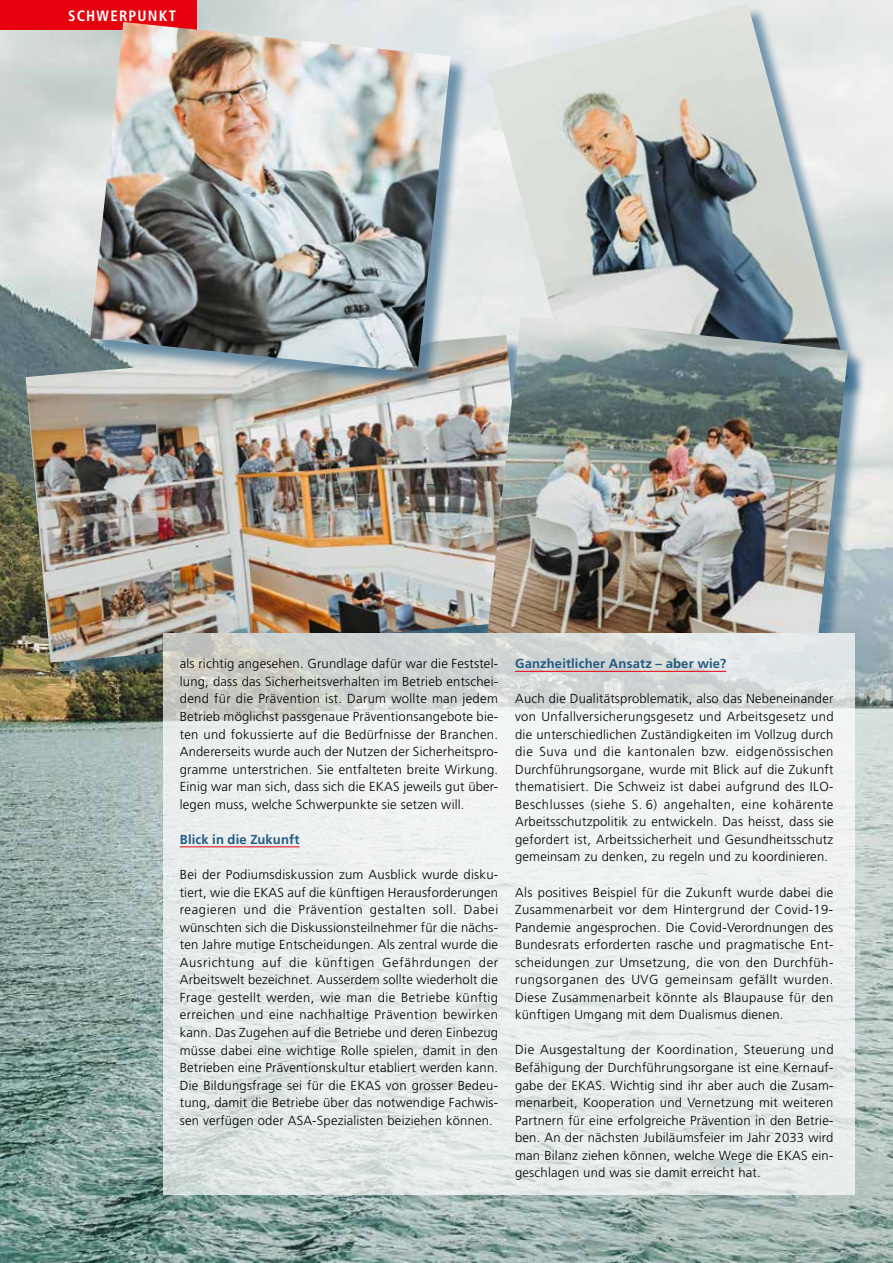
<style>
.page{position:relative;width:893px;height:1263px;background:#fff}
.page>*{position:absolute;margin:0;border:0;box-sizing:border-box;transform-origin:0 0}
.t1{font:700 condensed 15px "Frutiger LT Std";letter-spacing:.08em;color:#fff}
.t2{font:300 13.05px/17.5px "Frutiger LT Std";letter-spacing:.015em;color:#000;text-align:justify}
.t3{font:700 13.05px "Frutiger LT Std";letter-spacing:.01em;color:#235b83}
</style>
<div class="page">
<img style="left:0;top:0;width:893px;height:1263px">
<div style="left:0;top:0;width:196px;height:30px;background:#e7000e"></div>
<hr style="left:892px;top:0;width:1px;height:30px;background:#235b83">
<div style="left:490px;top:6px;width:376px;height:461px;background:#235b83;opacity:.6"></div>
<img style="left:488px;top:3px;width:360px;height:313px">
<img style="left:26px;top:335px;width:462px;height:327px">
<div style="left:93px;top:25px;width:376px;height:366px;background:#235b83;opacity:.6"></div>
<img style="left:90px;top:22px;width:361px;height:351px">
<div style="left:490px;top:319px;width:376px;height:366px;background:#235b83;opacity:.6"></div>
<img style="left:488px;top:316px;width:360px;height:317px">
<img style="left:163px;top:633px;width:692px;height:562px">
<hr style="left:180px;top:846px;width:120px;height:1px;background:#e7000e">
<hr style="left:515px;top:671px;width:211px;height:1px;background:#e7000e">
<p class="t1" style="left:68px;top:6px;width:109px">SCHWERPUNKT</p>
<p class="t2" style="left:180px;top:655px;width:320px">als richtig angesehen. Grundlage dafür war die Feststel&shy;lung, dass das Sicherheitsverhalten im Betrieb entschei&shy;dend für die Prävention ist. Darum wollte man jedem Betrieb möglichst passgenaue Präventionsangebote bie&shy;ten und fokussierte auf die Bedürfnisse der Branchen.<br>Andererseits wurde auch der Nutzen der Sicherheitspro&shy;gramme unterstrichen. Sie entfalteten breite Wirkung.<br>Einig war man sich, dass sich die EKAS jeweils gut über&shy;legen muss, welche Schwerpunkte sie setzen will.</p>
<p class="t3" style="left:180px;top:832px;width:121px">Blick in die Zukunft</p>
<p class="t2" style="left:180px;top:866px;width:320px">Bei der Podiumsdiskussion zum Ausblick wurde disku&shy;tiert, wie die EKAS auf die künftigen Herausforderungen reagieren und die Prävention gestalten soll. Dabei wünschten sich die Diskussionsteilnehmer für die nächs&shy;ten Jahre mutige Entscheidungen. Als zentral wurde die Ausrichtung auf die künftigen Gefährdungen der Arbeitswelt bezeichnet. Ausserdem sollte wiederholt die Frage gestellt werden, wie man die Betriebe künftig erreichen und eine nachhaltige Prävention bewirken kann. Das Zugehen auf die Betriebe und deren Einbezug müsse dabei eine wichtige Rolle spielen, damit in den Betrieben eine Präventionskultur etabliert werden kann.<br>Die Bildungsfrage sei für die EKAS von grosser Bedeu&shy;tung, damit die Betriebe über das notwendige Fachwis&shy;sen verfügen oder ASA-Spezialisten beiziehen können.</p>
<p class="t3" style="left:515px;top:656px;width:213px">Ganzheitlicher Ansatz – aber wie?</p>
<p class="t2" style="left:515px;top:690px;width:320px">Auch die Dualitätsproblematik, also das Nebeneinander von Unfallversicherungsgesetz und Arbeitsgesetz und die unterschiedlichen Zuständigkeiten im Vollzug durch die Suva und die kantonalen bzw. eidgenössischen Durchführungsorgane, wurde mit Blick auf die Zukunft thematisiert. Die Schweiz ist dabei aufgrund des ILO-Beschlusses (siehe S. 6) angehalten, eine kohärente Arbeitsschutzpolitik zu entwickeln. Das heisst, dass sie gefordert ist, Arbeitssicherheit und Gesundheitsschutz gemeinsam zu denken, zu regeln und zu koordinieren.</p>
<p class="t2" style="left:515px;top:883px;width:320px">Als positives Beispiel für die Zukunft wurde dabei die Zusammenarbeit vor dem Hintergrund der Covid-19- Pandemie angesprochen. Die Covid-Verordnungen des Bundesrats erforderten rasche und pragmatische Ent&shy;scheidungen zur Umsetzung, die von den Durchfüh&shy;rungsorganen des UVG gemeinsam gefällt wurden.<br>Diese Zusammenarbeit könnte als Blaupause für den künftigen Umgang mit dem Dualismus dienen.</p>
<p class="t2" style="left:515px;top:1041px;width:320px">Die Ausgestaltung der Koordination, Steuerung und Befähigung der Durchführungsorgane ist eine Kernauf&shy;gabe der EKAS. Wichtig sind ihr aber auch die Zusam&shy;menarbeit, Kooperation und Vernetzung mit weiteren Partnern für eine erfolgreiche Prävention in den Betrie&shy;ben. An der nächsten Jubiläumsfeier im Jahr 2033 wird man Bilanz ziehen können, welche Wege die EKAS ein&shy;geschlagen und was sie damit erreicht hat.</p>
</div>
